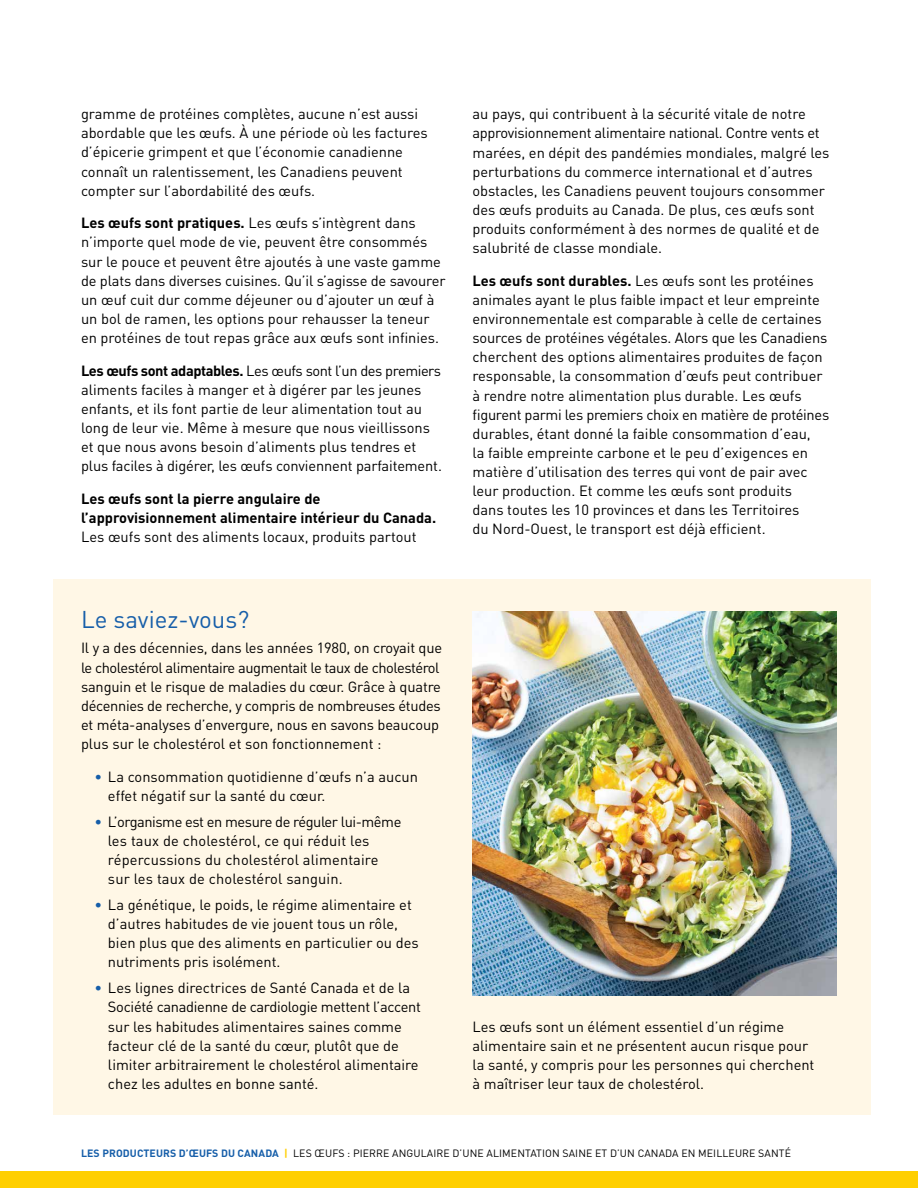
<style>
.page{position:relative;width:918px;height:1188px;background:#fff}
.page>*{position:absolute;margin:0;border:0;box-sizing:border-box;transform-origin:0 0}
.t1{font:24px "DIN Pro";color:#165ea9}
.t2{font:14.7px/19.2px "DIN Pro";color:#000}
.t3{font:700 14.7px/19.2px "DIN Pro";color:#000}
.t4{font:10.5px "DIN Pro";letter-spacing:.01em;color:#000}
.s1{font-weight:700}
.s2{color:#165ea9}
.s3{font-weight:700;color:#165ea9}
.s4{font-weight:700;color:#ffcf01}
</style>
<div class="page">
<div style="left:0;top:1172px;width:918px;height:16px;background:#ffcf01"></div>
<div style="left:53px;top:579px;width:817px;height:536px;background:#fff7e6"></div>
<img style="left:472px;top:611px;width:365px;height:385px">
<p class="t2" style="left:81px;top:104px;width:348px">gramme de protéines complètes, aucune n’est aussi abordable que les œufs. À une période où les factures d’épicerie grimpent et que l’économie canadienne connaît un ralentissement, les Canadiens peuvent compter sur l’abordabilité des œufs.</p>
<p class="t2" style="left:81px;top:213px;width:366px"><span class="s1">Les œufs sont pratiques.</span> Les œufs s’intègrent dans n’importe quel mode de vie, peuvent être consommés sur le pouce et peuvent être ajoutés à une vaste gamme de plats dans diverses cuisines. Qu’il s’agisse de savourer un œuf cuit dur comme déjeuner ou d’ajouter un œuf à un bol de ramen, les options pour rehausser la teneur en protéines de tout repas grâce aux œufs sont infinies.</p>
<p class="t2" style="left:81px;top:360px;width:362px"><span class="s1">Les œufs sont adaptables.</span> Les œufs sont l’un des premiers aliments faciles à manger et à digérer par les jeunes enfants, et ils font partie de leur alimentation tout au long de leur vie. Même à mesure que nous vieillissons et que nous avons besoin d’aliments plus tendres et plus faciles à digérer, les œufs conviennent parfaitement.</p>
<p class="t3" style="left:81px;top:488px;width:357px">Les œufs sont la pierre angulaire de l’approvisionnement alimentaire intérieur du Canada.</p>
<p class="t2" style="left:81px;top:527px;width:337px">Les œufs sont des aliments locaux, produits partout</p>
<h1 class="t1" style="left:81px;top:603px;width:170px">Le saviez-vous?</h1>
<p class="t2" style="left:81px;top:638px;width:363px">Il y a des décennies, dans les années 1980, on croyait que le cholestérol alimentaire augmentait le taux de cholestérol sanguin et le risque de maladies du cœur. Grâce à quatre décennies de recherche, y compris de nombreuses études et méta-analyses d’envergure, nous en savons beaucoup plus sur le cholestérol et son fonctionnement :</p>
<p class="t2" style="left:108px;top:766px;width:311px;text-indent:-13px"><span class="s2">•</span> La consommation quotidienne d’œufs n’a aucun effet négatif sur la santé du cœur.</p>
<p class="t2" style="left:108px;top:811px;width:295px;text-indent:-13px"><span class="s2">•</span> L’organisme est en mesure de réguler lui-même les taux de cholestérol, ce qui réduit les répercussions du cholestérol alimentaire sur les taux de cholestérol sanguin.</p>
<p class="t2" style="left:108px;top:894px;width:312px;text-indent:-13px"><span class="s2">•</span> La génétique, le poids, le régime alimentaire et d’autres habitudes de vie jouent tous un rôle, bien plus que des aliments en particulier ou des nutriments pris isolément.</p>
<p class="t2" style="left:108px;top:978px;width:314px;text-indent:-13px"><span class="s2">•</span> Les lignes directrices de Santé Canada et de la Société canadienne de cardiologie mettent l’accent sur les habitudes alimentaires saines comme facteur clé de la santé du cœur, plutôt que de limiter arbitrairement le cholestérol alimentaire chez les adultes en bonne santé.</p>
<p class="t2" style="left:472px;top:104px;width:358px">au pays, qui contribuent à la sécurité vitale de notre approvisionnement alimentaire national. Contre vents et marées, en dépit des pandémies mondiales, malgré les perturbations du commerce international et d’autres obstacles, les Canadiens peuvent toujours consommer des œufs produits au Canada. De plus, ces œufs sont produits conformément à des normes de qualité et de salubrité de classe mondiale.</p>
<p class="t2" style="left:472px;top:270px;width:358px"><span class="s1">Les œufs sont durables.</span> Les œufs sont les protéines animales ayant le plus faible impact et leur empreinte environnementale est comparable à celle de certaines sources de protéines végétales. Alors que les Canadiens cherchent des options alimentaires produites de façon responsable, la consommation d’œufs peut contribuer à rendre notre alimentation plus durable. Les œufs figurent parmi les premiers choix en matière de protéines durables, étant donné la faible consommation d’eau,<br>la faible empreinte carbone et le peu d’exigences en matière d’utilisation des terres qui vont de pair avec leur production. Et comme les œufs sont produits<br>dans toutes les 10 provinces et dans les Territoires<br>du Nord-Ouest, le transport est déjà efficient.</p>
<p class="t2" style="left:472px;top:1016px;width:344px">Les œufs sont un élément essentiel d’un régime alimentaire sain et ne présentent aucun risque pour la santé, y compris pour les personnes qui cherchent à maîtriser leur taux de cholestérol.</p>
<p class="t4" style="left:81px;top:1146px;width:711px"><span class="s3">LES PRODUCTEURS D’ŒUFS DU CANADA</span> <span class="s4">|</span> LES ŒUFS : PIERRE ANGULAIRE D’UNE ALIMENTATION SAINE ET D’UN CANADA EN MEILLEURE SANTÉ</p>
</div>
